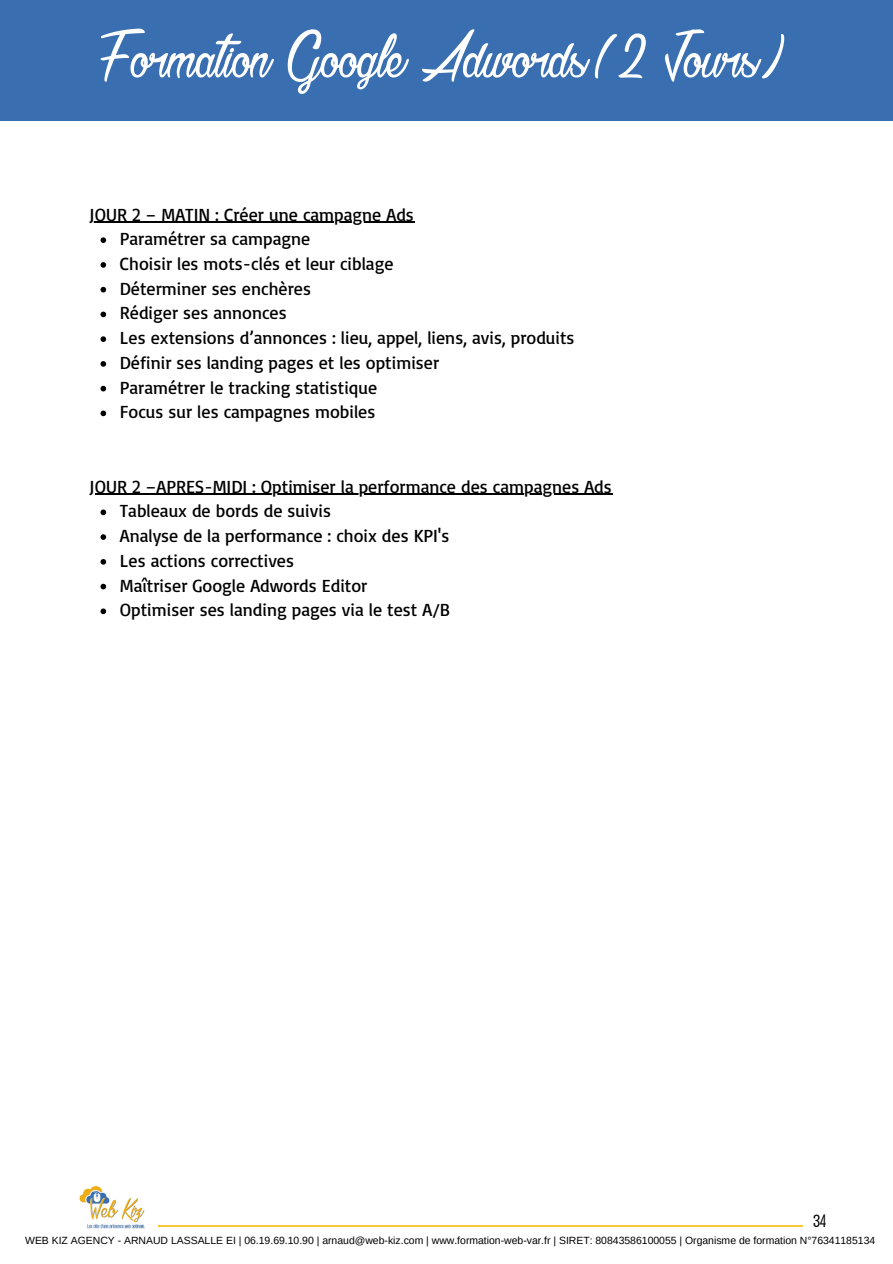
<style>
.page{position:relative;width:893px;height:1264px;background:#fff}
.page>*{position:absolute;margin:0;border:0;box-sizing:border-box;transform-origin:0 0}
.t1{font:68.85px "Agatha Needs Flesh";color:#fff}
.t2{font:18px "Basic";color:#000}
.t3{font:300 18px "Duera PERSONALUSE Condensed";color:#000}
.t4{font:10.35px "Arimo";color:#000}
</style>
<div class="page">
<img style="left:79px;top:1186px;width:66px;height:43px">
<hr style="left:159px;top:1224px;width:644px;height:2px;background:#fbc635">
<div style="left:0;top:0;width:892px;height:121px;background:#396fb1"></div>
<svg style="left:100px;top:237px;width:6px;height:6px"></svg>
<svg style="left:100px;top:262px;width:6px;height:6px"></svg>
<svg style="left:100px;top:287px;width:6px;height:5px"></svg>
<svg style="left:100px;top:311px;width:6px;height:6px"></svg>
<svg style="left:100px;top:336px;width:6px;height:6px"></svg>
<svg style="left:100px;top:361px;width:6px;height:6px"></svg>
<svg style="left:100px;top:386px;width:6px;height:5px"></svg>
<svg style="left:100px;top:410px;width:6px;height:6px"></svg>
<svg style="left:100px;top:509px;width:6px;height:6px"></svg>
<svg style="left:100px;top:534px;width:6px;height:6px"></svg>
<svg style="left:100px;top:559px;width:6px;height:5px"></svg>
<svg style="left:100px;top:583px;width:6px;height:6px"></svg>
<svg style="left:100px;top:608px;width:6px;height:6px"></svg>
<hr style="left:89px;top:222px;width:325px;height:1px;background:#000">
<hr style="left:95px;top:494px;width:517px;height:1px;background:#000">
<p class="t1" style="left:104px;top:28px;width:685px">Formation Google Adwords(2 Jours)</p>
<p class="t2" style="left:89px;top:202px;width:326px">JOUR 2 – MATIN : Créer une campagne Ads</p>
<p class="t2" style="left:120px;top:227px;width:192px">Paramétrer sa campagne</p>
<p class="t2" style="left:120px;top:252px;width:275px">Choisir les mots-clés et leur ciblage</p>
<p class="t2" style="left:120px;top:276px;width:193px">Déterminer ses enchères</p>
<p class="t2" style="left:120px;top:301px;width:168px">Rédiger ses annonces</p>
<p class="t2" style="left:120px;top:326px;width:456px">Les extensions d’annonces : lieu, appel, liens, avis, produits</p>
<p class="t2" style="left:120px;top:351px;width:321px">Définir ses landing pages et les optimiser</p>
<p class="t2" style="left:120px;top:375px;width:259px">Paramétrer le tracking statistique</p>
<p class="t2" style="left:120px;top:400px;width:257px">Focus sur les campagnes mobiles</p>
<p class="t2" style="left:89px;top:474px;width:524px">JOUR 2 –APRES-MIDI : Optimiser la performance des campagnes Ads</p>
<p class="t2" style="left:120px;top:499px;width:213px">Tableaux de bords de suivis</p>
<p class="t2" style="left:120px;top:524px;width:331px">Analyse de la performance : choix des KPI's</p>
<p class="t2" style="left:120px;top:548px;width:176px">Les actions correctives</p>
<p class="t2" style="left:120px;top:573px;width:249px">Maîtriser Google Adwords Editor</p>
<p class="t2" style="left:120px;top:598px;width:332px">Optimiser ses landing pages via le test A/B</p>
<p class="t3" style="left:813px;top:1213px;width:14px">34</p>
<p class="t4" style="left:25px;top:1234px;width:851px">WEB KIZ AGENCY - ARNAUD LASSALLE EI | 06.19.69.10.90 | arnaud@web-kiz.com | www.formation-web-var.fr | SIRET: 80843586100055 | Organisme de formation N°76341185134</p>
</div>
